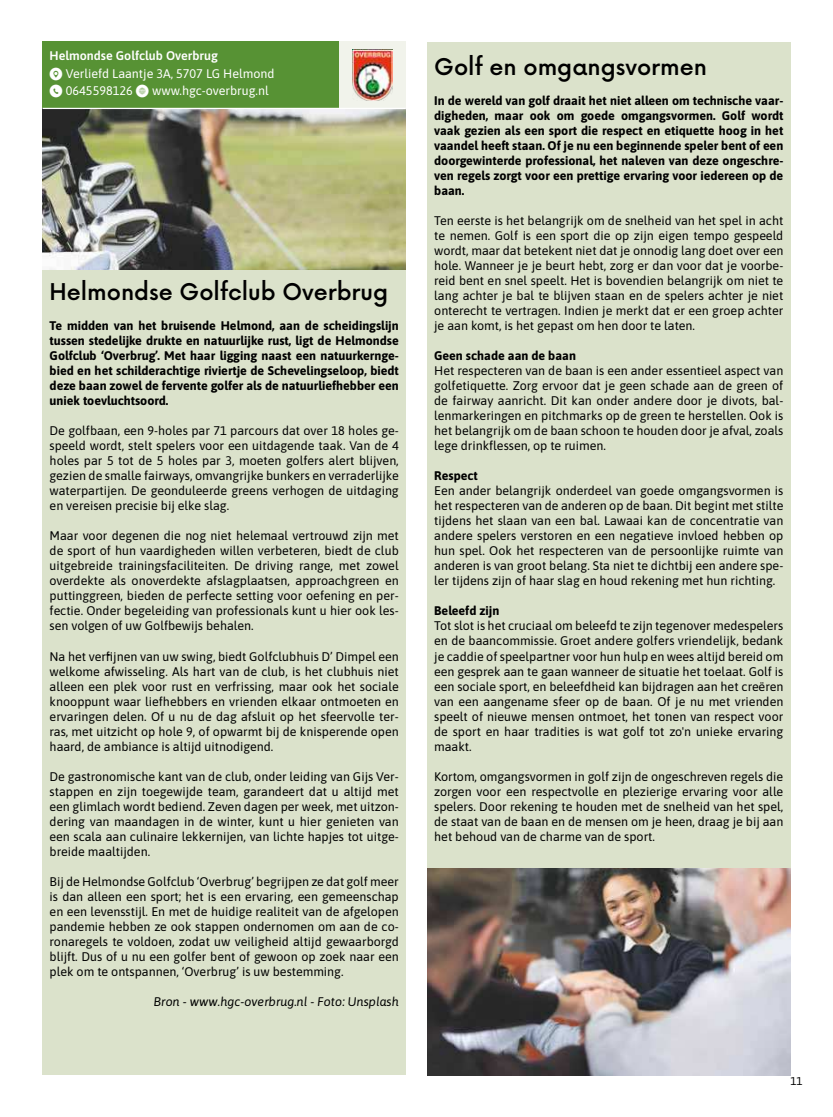
<style>
.page{position:relative;width:833px;height:1117px;background:#fff}
.page>*{position:absolute;margin:0;border:0;box-sizing:border-box;transform-origin:0 0}
.t1{font:500 28.12px "Now";color:#000}
.t2{font:12.5px/15px "Asap";color:#000;text-align:justify}
.t3{font:12.5px/17.5px "Asap";color:#fff}
.t4{font:italic 12.5px "Asap";color:#000}
.t5{font:11.25px "Asap";color:#000}
.s1{font-family:"Social Media Circled"}
</style>
<div class="page">
<div style="left:427px;top:42px;width:363px;height:916px;background:#dbe2cb"></div>
<div style="left:43px;top:158px;width:363px;height:917px;background:#dbe2cb"></div>
<div style="left:43px;top:42px;width:363px;height:32px;background:#579234"></div>
<div style="left:43px;top:59px;width:363px;height:32px;background:#579234"></div>
<div style="left:43px;top:77px;width:363px;height:32px;background:#579234"></div>
<img style="left:43px;top:109px;width:363px;height:160px">
<img style="left:427px;top:868px;width:363px;height:207px">
<div style="left:339px;top:42px;width:67px;height:66px;background:#f1f3eb"></div>
<hr style="left:43px;top:108px;width:363px;height:1px;background:#fff">
<img style="left:352px;top:50px;width:41px;height:50px">
<p class="t3" style="left:50px;top:48px;width:226px">Helmondse Golfclub Overbrug<br><span class="s1">9</span> Verliefd Laantje 3A, 5707 LG Helmond <span class="s1">m</span> 0645598126 <span class="s1">K</span> www.hgc-overbrug.nl</p>
<h1 class="t1" style="left:50px;top:280px;width:340px">Helmondse Golfclub Overbrug</h1>
<p class="t2" style="left:50px;top:319px;width:351px">Te midden van het bruisende Helmond, aan de scheidingslijn tussen stedelijke drukte en natuurlijke rust, ligt de Helmondse Golfclub ‘Overbrug’. Met haar ligging naast een natuurkernge&shy;bied en het schilderachtige riviertje de Schevelingseloop, biedt deze baan zowel de fervente golfer als de natuurliefhebber een uniek toevluchtsoord.</p>
<p class="t2" style="left:50px;top:422px;width:351px">De golfbaan, een 9-holes par 71 parcours dat over 18 holes ge&shy;speeld wordt, stelt spelers voor een uitdagende taak. Van de 4 holes par 5 tot de 5 holes par 3, moeten golfers alert blijven, gezien de smalle fairways, omvangrijke bunkers en verraderlijke waterpartijen. De geonduleerde greens verhogen de uitdaging en vereisen precisie bij elke slag.</p>
<p class="t2" style="left:50px;top:529px;width:351px">Maar voor degenen die nog niet helemaal vertrouwd zijn met de sport of hun vaardigheden willen verbeteren, biedt de club uitgebreide trainingsfaciliteiten. De driving range, met zowel overdekte als onoverdekte afslagplaatsen, approachgreen en puttinggreen, bieden de perfecte setting voor oefening en per&shy;fectie. Onder begeleiding van professionals kunt u hier ook les&shy;sen volgen of uw Golfbewijs behalen.</p>
<p class="t2" style="left:50px;top:647px;width:351px">Na het ver昀椀jnen van uw swing, biedt Golfclubhuis D’ Dimpel een welkome afwisseling. Als hart van de club, is het clubhuis niet alleen een plek voor rust en verfrissing, maar ook het sociale knooppunt waar liefhebbers en vrienden elkaar ontmoeten en ervaringen delen. Of u nu de dag afsluit op het sfeervolle ter&shy;ras, met uitzicht op hole 9, of opwarmt bij de knisperende open haard, de ambiance is altijd uitnodigend.</p>
<p class="t2" style="left:50px;top:767px;width:351px">De gastronomische kant van de club, onder leiding van Gijs Ver&shy;stappen en zijn toegewijde team, garandeert dat u altijd met een glimlach wordt bediend. Zeven dagen per week, met uitzon&shy;dering van maandagen in de winter, kunt u hier genieten van een scala aan culinaire lekkernijen, van lichte hapjes tot uitge&shy;breide maaltijden.</p>
<p class="t2" style="left:50px;top:874px;width:351px">Bij de Helmondse Golfclub ‘Overbrug’ begrijpen ze dat golf meer is dan alleen een sport; het is een ervaring, een gemeenschap en een levensstijl. En met de huidige realiteit van de afgelopen pandemie hebben ze ook stappen ondernomen om aan de co&shy;ronaregels te voldoen, zodat uw veiligheid altijd gewaarborgd blijft. Dus of u nu een golfer bent of gewoon op zoek naar een plek om te ontspannen, ‘Overbrug’ is uw bestemming.</p>
<p class="t4" style="left:154px;top:996px;width:246px">Bron - www.hgc-overbrug.nl - Foto: Unsplash</p>
<h1 class="t1" style="left:434px;top:55px;width:274px">Golf en omgangsvormen</h1>
<p class="t2" style="left:434px;top:94px;width:351px">In de wereld van golf draait het niet alleen om technische vaar&shy;digheden, maar ook om goede omgangsvormen. Golf wordt vaak gezien als een sport die respect en etiquette hoog in het vaandel heeft staan. Of je nu een beginnende speler bent of een doorgewinterde professional, het naleven van deze ongeschre&shy;ven regels zorgt voor een prettige ervaring voor iedereen op de baan.</p>
<p class="t2" style="left:434px;top:214px;width:351px">Ten eerste is het belangrijk om de snelheid van het spel in acht te nemen. Golf is een sport die op zijn eigen tempo gespeeld wordt, maar dat betekent niet dat je onnodig lang doet over een hole. Wanneer je je beurt hebt, zorg er dan voor dat je voorbe&shy;reid bent en snel speelt. Het is bovendien belangrijk om niet te lang achter je bal te blijven staan en de spelers achter je niet onterecht te vertragen. Indien je merkt dat er een groep achter je aan komt, is het gepast om hen door te laten.</p>
<p class="t2" style="left:434px;top:349px;width:351px;text-align:left">Geen schade aan de baan<br>Het respecteren van de baan is een ander essentieel aspect van golfetiquette. Zorg ervoor dat je geen schade aan de green of de fairway aanricht. Dit kan onder andere door je divots, bal&shy;lenmarkeringen en pitchmarks op de green te herstellen. Ook is het belangrijk om de baan schoon te houden door je afval, zoals lege drink昀氀essen, op te ruimen.</p>
<p class="t2" style="left:434px;top:469px;width:351px;text-align:left">Respect<br>Een ander belangrijk onderdeel van goede omgangsvormen is het respecteren van de anderen op de baan. Dit begint met stilte tijdens het slaan van een bal. Lawaai kan de concentratie van andere spelers verstoren en een negatieve invloed hebben op hun spel. Ook het respecteren van de persoonlijke ruimte van anderen is van groot belang. Sta niet te dichtbij een andere spe&shy;ler tijdens zijn of haar slag en houd rekening met hun richting.</p>
<p class="t2" style="left:434px;top:604px;width:351px;text-align:left">Beleefd zijn<br>Tot slot is het cruciaal om beleefd te zijn tegenover medespelers en de baancommissie. Groet andere golfers vriendelijk, bedank je caddie of speelpartner voor hun hulp en wees altijd bereid om een gesprek aan te gaan wanneer de situatie het toelaat. Golf is een sociale sport, en beleefdheid kan bijdragen aan het creëren van een aangename sfeer op de baan. Of je nu met vrienden speelt of nieuwe mensen ontmoet, het tonen van respect voor de sport en haar tradities is wat golf tot zo'n unieke ervaring maakt.</p>
<p class="t2" style="left:434px;top:767px;width:351px">Kortom, omgangsvormen in golf zijn de ongeschreven regels die zorgen voor een respectvolle en plezierige ervaring voor alle spelers. Door rekening te houden met de snelheid van het spel, de staat van de baan en de mensen om je heen, draag je bij aan het behoud van de charme van de sport.</p>
<p class="t5" style="left:790px;top:1075px;width:14px">11</p>
</div>
